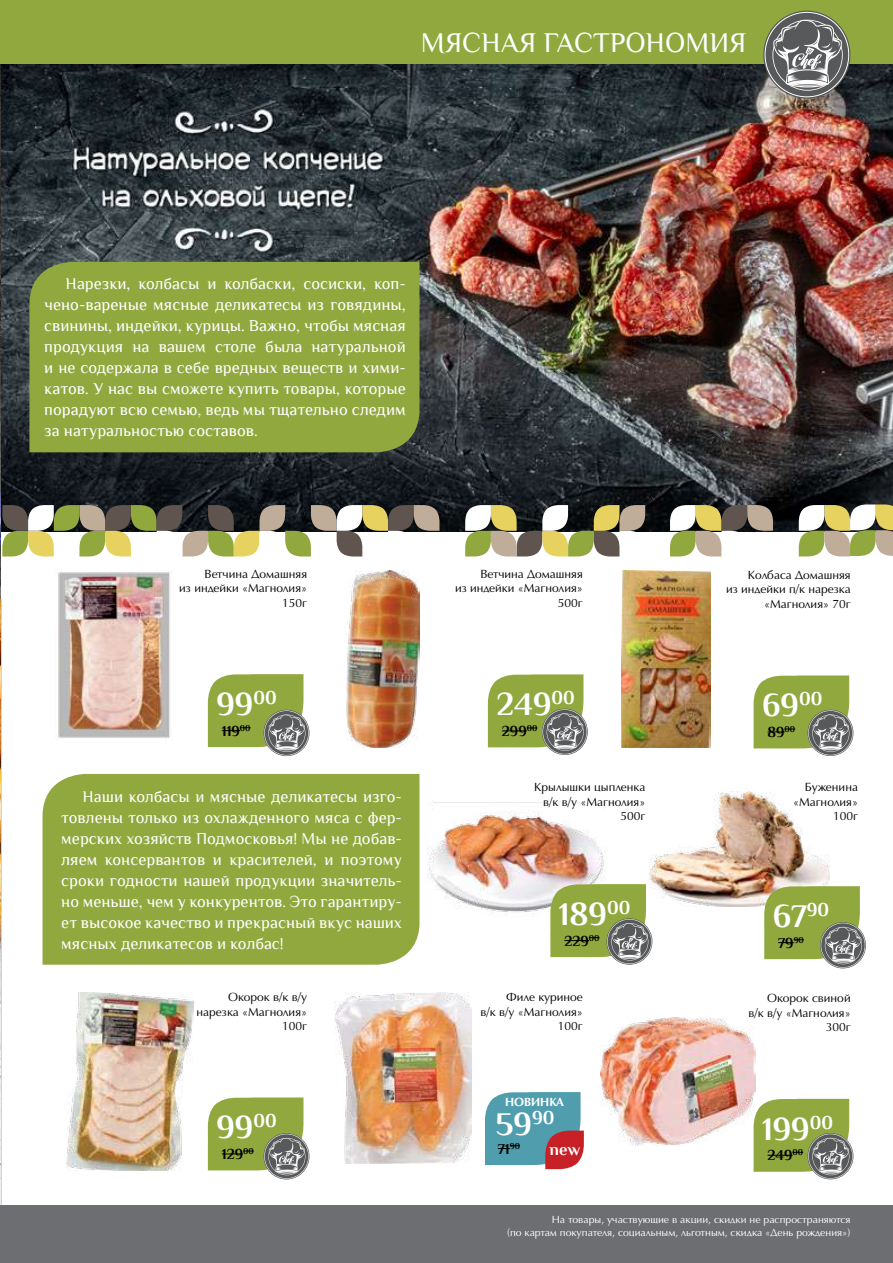
<style>
.page{position:relative;width:893px;height:1263px;background:#fff}
.page>*{position:absolute;margin:0;border:0;box-sizing:border-box;transform-origin:0 0}
.t1{font:700 33px "Philosopher";color:#fff}
.t2{font:28.5px "Philosopher";color:#fff}
.t3{font:16.5px/21px "Philosopher";color:#fff;text-align:justify}
.t4{font:700 16.5px "Philosopher";color:#fff}
.t5{font:700 15px "Philosopher";color:#000}
.t6{font:12px/14.4px "AG Opus C";color:#000;text-align:right}
.t7{font:700 12px "AG Opus C";color:#fff}
.t8{font:10.5px/12.6px "AG Opus C";color:#fff;text-align:right}
</style>
<div class="page">
<img style="left:427px;top:801px;width:179px;height:115px">
<img style="left:335px;top:992px;width:136px;height:172px">
<img style="left:67px;top:992px;width:127px;height:179px">
<img style="left:600px;top:1017px;width:155px;height:128px">
<img style="left:650px;top:792px;width:180px;height:115px">
<img style="left:1px;top:64px;width:892px;height:467px">
<img style="left:0;top:64px;width:1px;height:509px">
<hr style="left:0;top:599px;width:1px;height:638px;background:#d1d3d4">
<div style="left:0;top:1205px;width:893px;height:58px;background:#6d6e71"></div>
<div style="left:0;top:0;width:893px;height:64px;background:#91a83f"></div>
<svg style="left:465px;top:505px;width:180px;height:52px"></svg>
<svg style="left:2px;top:505px;width:438px;height:52px"></svg>
<svg style="left:0;top:573px;width:1px;height:26px"></svg>
<div style="left:29px;top:262px;width:390px;height:190px;background:#91a83f"></div>
<svg style="left:526px;top:801px;width:80px;height:22px"></svg>
<svg style="left:790px;top:792px;width:40px;height:31px"></svg>
<svg style="left:550px;top:884px;width:102px;height:80px;background:#9aaa64"></svg>
<svg style="left:764px;top:886px;width:101px;height:82px;background:#9baa64"></svg>
<div style="left:43px;top:774px;width:376px;height:191px;background:#91a83f"></div>
<svg style="left:463px;top:992px;width:9px;height:41px"></svg>
<svg style="left:208px;top:1097px;width:101px;height:82px;background:#9cab66"></svg>
<svg style="left:208px;top:674px;width:101px;height:81px;background:#9baa64"></svg>
<svg style="left:488px;top:674px;width:99px;height:80px;background:#99a862"></svg>
<svg style="left:731px;top:1017px;width:24px;height:23px"></svg>
<svg style="left:670px;top:504px;width:223px;height:53px"></svg>
<svg style="left:753px;top:1099px;width:100px;height:80px;background:#9aa963"></svg>
<svg style="left:753px;top:675px;width:100px;height:80px;background:#9aa963"></svg>
<svg style="left:485px;top:1092px;width:99px;height:77px;background:#72909d"></svg>
<img style="left:57px;top:570px;width:116px;height:170px">
<img style="left:347px;top:570px;width:73px;height:177px">
<img style="left:622px;top:570px;width:89px;height:177px">
<svg style="left:765px;top:12px;width:84px;height:85px;background:#81847c"></svg>
<h2 class="t2" style="left:421px;top:27px;width:327px">МЯСНАЯ ГАСТРОНОМИЯ</h2>
<p class="t3" style="left:44px;top:273px;width:363px;text-indent:21px">Нарезки, колбасы и колбаски, сосиски, коп&shy;чено-вареные мясные деликатесы из говядины, свинины, индейки, курицы. Важно, чтобы мясная продукция на вашем столе была натуральной и не содержала в себе вредных веществ и хими&shy;катов. У нас вы сможете купить товары, которые порадуют всю семью, ведь мы тщательно следим за натуральностью составов.</p>
<p class="t6" style="left:179px;top:567px;width:129px">Ветчина Домашняя<br>из индейки «Магнолия»<br>150г</p>
<h1 class="t1" style="left:216px;top:686px;width:62px">99<sup>00</sup></h1>
<p class="t5" style="left:222px;top:723px;width:30px">119<sup>00</sup></p>
<p class="t3" style="left:61px;top:786px;width:342px;text-indent:21px">Наши колбасы и мясные деликатесы изго&shy;товлены только из охлажденного мяса с фер&shy;мерских хозяйств Подмосковья! Мы не добав&shy;ляем консервантов и красителей, и поэтому сроки годности нашей продукции значитель&shy;но меньше, чем у конкурентов. Это гарантиру&shy;ет высокое качество и прекрасный вкус наших мясных деликатесов и колбас!</p>
<p class="t6" style="left:197px;top:990px;width:112px">Окорок в/к в/у нарезка «Магнолия»<br>100г</p>
<h1 class="t1" style="left:216px;top:1110px;width:62px">99<sup>00</sup></h1>
<p class="t5" style="left:222px;top:1146px;width:33px">129<sup>00</sup></p>
<p class="t6" style="left:455px;top:567px;width:129px">Ветчина Домашняя<br>из индейки «Магнолия»<br>500г</p>
<h1 class="t1" style="left:496px;top:687px;width:80px">249<sup>00</sup></h1>
<p class="t5" style="left:502px;top:723px;width:37px">299<sup>00</sup></p>
<p class="t6" style="left:726px;top:568px;width:126px">Колбаса Домашняя<br>из индейки п/к нарезка «Магнолия» 70г</p>
<h1 class="t1" style="left:762px;top:688px;width:62px">69<sup>00</sup></h1>
<p class="t5" style="left:767px;top:724px;width:29px">89<sup>00</sup></p>
<p class="t6" style="left:534px;top:780px;width:113px">Крылышки цыпленка в/к в/у «Магнолия»<br>500г</p>
<p class="t6" style="left:793px;top:780px;width:66px">Буженина «Магнолия»<br>100г</p>
<h1 class="t1" style="left:559px;top:896px;width:73px">189<sup>00</sup></h1>
<p class="t5" style="left:564px;top:933px;width:37px">229<sup>00</sup></p>
<p class="t6" style="left:481px;top:990px;width:104px">Филе куриное<br>в/к в/у «Магнолия»<br>100г</p>
<p class="t7" style="left:505px;top:1095px;width:61px">НОВИНКА</p>
<h1 class="t1" style="left:496px;top:1106px;width:60px">59<sup>90</sup></h1>
<p class="t5" style="left:498px;top:1140px;width:24px">71<sup>90</sup></p>
<p class="t4" style="left:550px;top:1140px;width:32px">new</p>
<h1 class="t1" style="left:773px;top:898px;width:58px">67<sup>90</sup></h1>
<p class="t5" style="left:778px;top:935px;width:27px">79<sup>90</sup></p>
<p class="t6" style="left:748px;top:991px;width:104px">Окорок свиной<br>в/к в/у «Магнолия»<br>300г</p>
<h1 class="t1" style="left:762px;top:1111px;width:72px">199<sup>00</sup></h1>
<p class="t5" style="left:767px;top:1147px;width:37px">249<sup>00</sup></p>
<p class="t8" style="left:507px;top:1213px;width:345px">На товары, участвующие в акции, скидки не распространяются<br>(по картам покупателя, социальным, льготным, скидка «День рождения»)</p>
</div>
